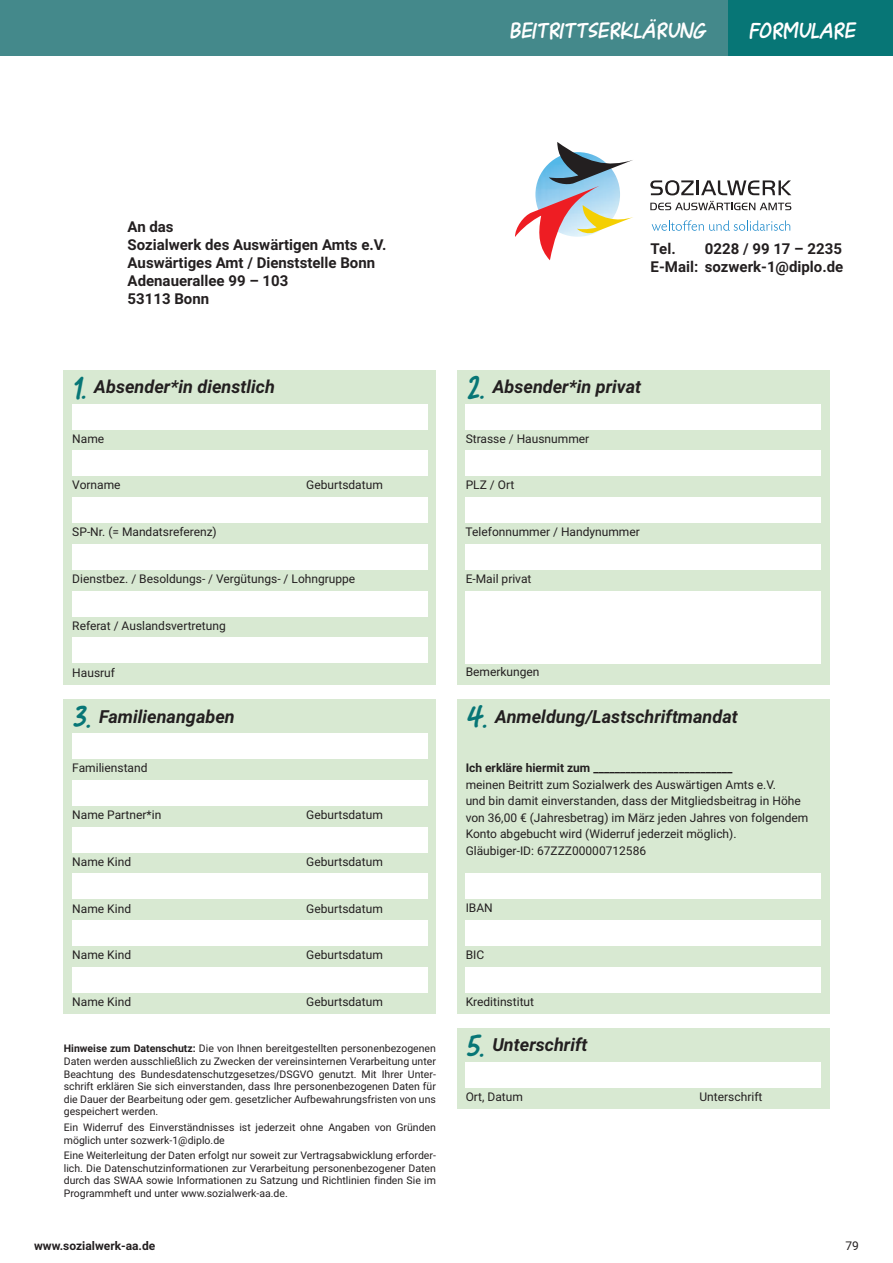
<style>
.page{position:relative;width:893px;height:1263px;background:#fff}
.page>*{position:absolute;margin:0;border:0;box-sizing:border-box;transform-origin:0 0}
.t1{font:italic 22.5px "Finurlig";color:#fff}
.t2{font:italic 700 18px "Roboto";color:#231f20}
.t3{font:700 15px/18px "Roboto";color:#231f20}
.t4{font:12px/16.5px "Roboto";color:#231f20}
.t5{font:700 12px "Roboto";color:#231f20}
.t6{font:10.5px/12.6px "Roboto";color:#231f20;text-align:justify}
.s1{font-family:"Finurlig";font-weight:400;font-size:31.5px;color:#077676}
.s2{font-weight:700}
</style>
<div class="page">
<div style="left:64px;top:370px;width:372px;height:314px;background:#d8e9d2"></div>
<div style="left:457px;top:370px;width:372px;height:314px;background:#d8e9d2"></div>
<div style="left:72px;top:404px;width:355px;height:25px;background:#fff"></div>
<div style="left:466px;top:404px;width:355px;height:25px;background:#fff"></div>
<div style="left:72px;top:451px;width:355px;height:25px;background:#fff"></div>
<div style="left:466px;top:451px;width:355px;height:25px;background:#fff"></div>
<div style="left:72px;top:497px;width:355px;height:26px;background:#fff"></div>
<div style="left:466px;top:497px;width:355px;height:26px;background:#fff"></div>
<div style="left:72px;top:544px;width:355px;height:26px;background:#fff"></div>
<div style="left:466px;top:544px;width:355px;height:26px;background:#fff"></div>
<div style="left:72px;top:591px;width:355px;height:25px;background:#fff"></div>
<div style="left:466px;top:591px;width:355px;height:72px;background:#fff"></div>
<div style="left:72px;top:638px;width:355px;height:25px;background:#fff"></div>
<div style="left:457px;top:1028px;width:372px;height:80px;background:#d8e9d2"></div>
<div style="left:466px;top:1062px;width:355px;height:25px;background:#fff"></div>
<div style="left:64px;top:699px;width:372px;height:315px;background:#d8e9d2"></div>
<div style="left:72px;top:733px;width:355px;height:26px;background:#fff"></div>
<div style="left:72px;top:780px;width:355px;height:26px;background:#fff"></div>
<div style="left:72px;top:827px;width:355px;height:25px;background:#fff"></div>
<div style="left:72px;top:874px;width:355px;height:25px;background:#fff"></div>
<div style="left:72px;top:920px;width:355px;height:26px;background:#fff"></div>
<div style="left:72px;top:967px;width:355px;height:26px;background:#fff"></div>
<div style="left:457px;top:699px;width:372px;height:315px;background:#d8e9d2"></div>
<div style="left:466px;top:874px;width:355px;height:25px;background:#fff"></div>
<div style="left:466px;top:920px;width:355px;height:26px;background:#fff"></div>
<div style="left:466px;top:967px;width:355px;height:26px;background:#fff"></div>
<svg style="left:515px;top:142px;width:118px;height:118px"></svg>
<svg style="left:650px;top:201px;width:141px;height:9px"></svg>
<hr style="left:696px;top:180px;width:3px;height:15px;background:#231f20">
<svg style="left:701px;top:180px;width:90px;height:15px"></svg>
<svg style="left:650px;top:180px;width:44px;height:15px"></svg>
<svg style="left:652px;top:220px;width:138px;height:11px"></svg>
<div style="left:727px;top:0;width:166px;height:55px;background:#077676"></div>
<div style="left:0;top:0;width:727px;height:55px;background:#44898b"></div>
<h3 class="t3" style="left:128px;top:219px;width:260px">An das<br>Sozialwerk des Auswärtigen Amts e.V.<br>Auswärtiges Amt / Dienststelle Bonn<br>Adenauerallee 99 – 103<br>53113 Bonn</h3>
<h1 class="t1" style="left:509px;top:17px;width:198px">BEITRITTSERKLÄRUNG</h1>
<h1 class="t1" style="left:748px;top:17px;width:108px">FORMULARE</h1>
<h3 class="t3" style="left:651px;top:241px;width:27px">Tel.</h3>
<h3 class="t3" style="left:651px;top:241px;width:194px;text-align:right">0228 / 99 17 – 2235<br>E-Mail: sozwerk-1@diplo.de</h3>
<h2 class="t2" style="left:72px;top:380px;width:204px"><span class="s1">1.</span> Absender*in dienstlich</h2>
<h2 class="t2" style="left:466px;top:380px;width:177px"><span class="s1">2.</span> Absender*in privat</h2>
<p class="t4" style="left:72px;top:431px;width:33px">Name</p>
<p class="t4" style="left:466px;top:431px;width:125px">Strasse / Hausnummer</p>
<p class="t4" style="left:72px;top:478px;width:50px">Vorname</p>
<p class="t4" style="left:306px;top:478px;width:78px">Geburtsdatum</p>
<p class="t4" style="left:466px;top:478px;width:50px">PLZ / Ort</p>
<p class="t4" style="left:72px;top:525px;width:146px">SP-Nr. (= Mandatsreferenz)</p>
<p class="t4" style="left:466px;top:525px;width:176px">Telefonnummer / Handynummer</p>
<p class="t4" style="left:72px;top:571px;width:284px">Dienstbez. / Besoldungs- / Vergütungs- / Lohngruppe</p>
<p class="t4" style="left:466px;top:571px;width:67px">E-Mail privat</p>
<p class="t4" style="left:72px;top:618px;width:155px">Referat / Auslandsvertretung</p>
<p class="t4" style="left:72px;top:665px;width:44px">Hausruf</p>
<h2 class="t2" style="left:72px;top:709px;width:164px"><span class="s1">3.</span> Familienangaben</h2>
<p class="t4" style="left:72px;top:761px;width:77px">Familienstand</p>
<p class="t4" style="left:72px;top:807px;width:90px">Name Partner*in</p>
<p class="t4" style="left:306px;top:807px;width:78px">Geburtsdatum</p>
<p class="t4" style="left:72px;top:854px;width:60px">Name Kind</p>
<p class="t4" style="left:306px;top:854px;width:78px">Geburtsdatum</p>
<p class="t4" style="left:72px;top:901px;width:60px">Name Kind</p>
<p class="t4" style="left:306px;top:901px;width:78px">Geburtsdatum</p>
<p class="t4" style="left:72px;top:948px;width:60px">Name Kind</p>
<p class="t4" style="left:306px;top:948px;width:78px">Geburtsdatum</p>
<p class="t4" style="left:72px;top:994px;width:60px">Name Kind</p>
<p class="t4" style="left:306px;top:994px;width:78px">Geburtsdatum</p>
<p class="t4" style="left:466px;top:665px;width:75px">Bemerkungen</p>
<h2 class="t2" style="left:466px;top:709px;width:274px"><span class="s1">4.</span> Anmeldung/Lastschriftmandat</h2>
<p class="t5" style="left:466px;top:763px;width:268px">Ich erkläre hiermit zum __________________________</p>
<p class="t4" style="left:466px;top:777px;width:344px">meinen Beitritt zum Sozialwerk des Auswärtigen Amts e.V.<br>und bin damit einverstanden, dass der Mitgliedsbeitrag in Höhe von 36,00 € (Jahresbetrag) im März jeden Jahres von folgendem Konto abgebucht wird (Widerruf jederzeit möglich).<br>Gläubiger-ID: 67ZZZ00000712586</p>
<p class="t4" style="left:466px;top:901px;width:29px">IBAN</p>
<p class="t4" style="left:466px;top:948px;width:20px">BIC</p>
<p class="t4" style="left:466px;top:994px;width:70px">Kreditinstitut</p>
<p class="t6" style="left:64px;top:1043px;width:374px"><span class="s2">Hinweise zum Datenschutz:</span> Die von Ihnen bereitgestellten personenbezogenen Daten werden ausschließlich zu Zwecken der vereinsinternen Verarbeitung unter Beachtung des Bundesdatenschutzgesetzes/DSGVO genutzt. Mit Ihrer Unter&shy;schrift erklären Sie sich einverstanden, dass Ihre personenbezogenen Daten für die Dauer der Bearbeitung oder gem. gesetzlicher Aufbewahrungsfristen von uns gespeichert werden.</p>
<p class="t6" style="left:64px;top:1122px;width:374px">Ein Widerruf des Einverständnisses ist jederzeit ohne Angaben von Gründen möglich unter sozwerk-1@diplo.de</p>
<p class="t6" style="left:64px;top:1150px;width:374px">Eine Weiterleitung der Daten erfolgt nur soweit zur Vertragsabwicklung erforder&shy;lich. Die Datenschutzinformationen zur Verarbeitung personenbezogener Daten durch das SWAA sowie Informationen zu Satzung und Richtlinien finden Sie im Programmheft und unter www.sozialwerk-aa.de.</p>
<h2 class="t2" style="left:466px;top:1038px;width:123px"><span class="s1">5.</span> Unterschrift</h2>
<p class="t4" style="left:466px;top:1089px;width:59px">Ort, Datum</p>
<p class="t4" style="left:699px;top:1089px;width:64px">Unterschrift</p>
<p class="t5" style="left:34px;top:1241px;width:123px">www.sozialwerk-aa.de</p>
<p class="t4" style="left:845px;top:1238px;width:15px">79</p>
</div>
